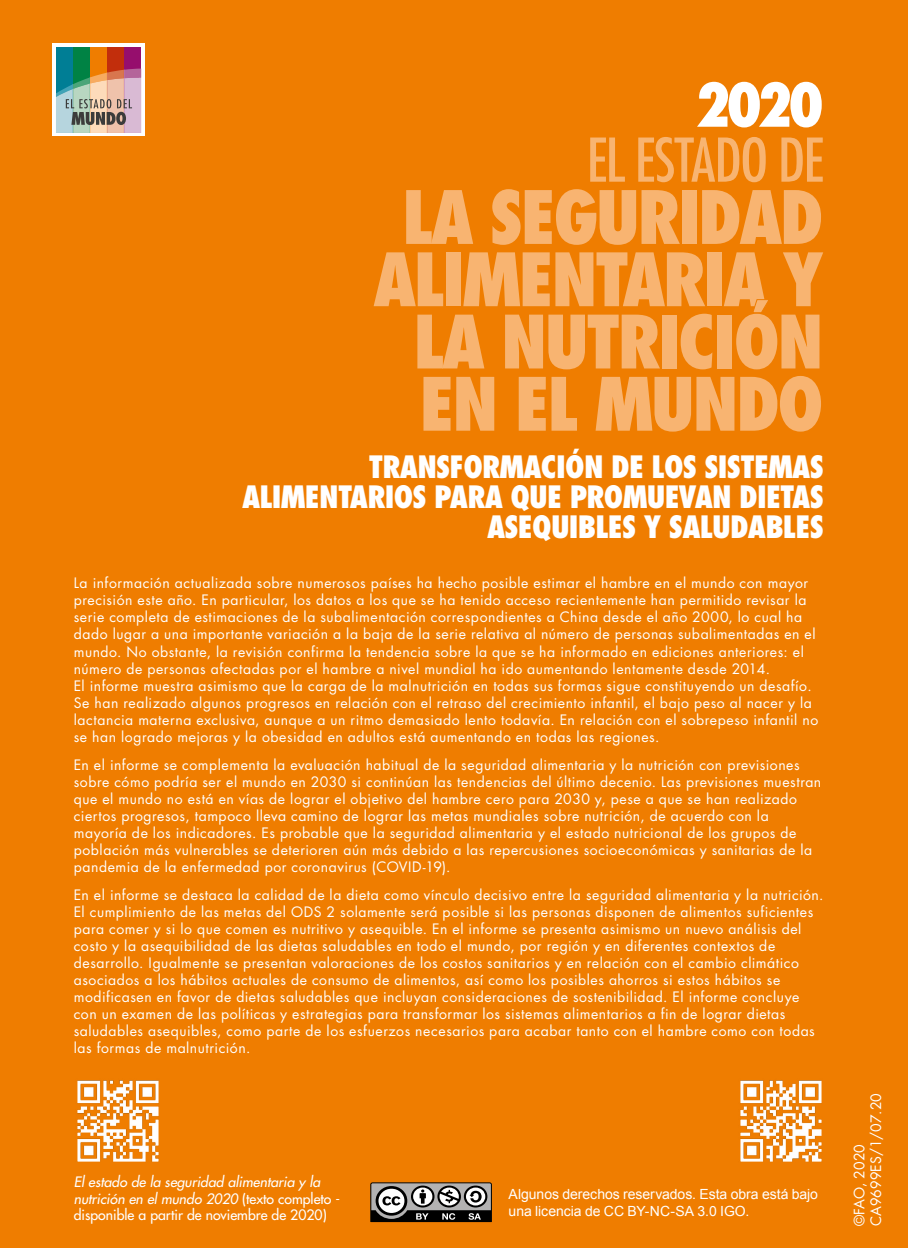
<style>
.page{position:relative;width:908px;height:1248px;background:#fff}
.page>*{position:absolute;margin:0;border:0;box-sizing:border-box;transform-origin:0 0}
.t1{font:800 condensed 71.4px/62.2px "Futura Std";letter-spacing:-.04em;color:#f8b471;text-align:right}
.t2{font:condensed 58.6px "Futura Std";letter-spacing:-.025em;color:#f8b471}
.t3{font:800 condensed 58.6px "Futura Std";color:#fff}
.t4{font:800 condensed 30px/30px "Futura Std";letter-spacing:-.025em;color:#fff;text-align:right}
.t5{font:14px/17px "Futura Std";letter-spacing:.04em;color:#fff}
.t6{font:italic 500 14px/16.8px "Futura Std";color:#fff}
.t7{font:14px/16.8px "Arial";letter-spacing:-.005em;color:#fff}
.t8{font:14px/16.8px "Futura Std";color:#fff}
.s1{font-style:normal}
</style>
<div class="page">
<div style="left:0;top:0;width:907px;height:1247px;background:#ef7d00"></div>
<img style="left:740px;top:1080px;width:82px;height:82px">
<img style="left:77px;top:1080px;width:82px;height:82px">
<svg style="left:753px;top:300px;width:15px;height:13px"></svg>
<svg style="left:370px;top:1182px;width:121px;height:39px;background:#777574"></svg>
<div style="left:52px;top:44px;width:92px;height:92px;background:linear-gradient(to right,#fff,#fff)"></div>
<div style="left:124px;top:48px;width:17px;height:85px;background:#960e6d"></div>
<div style="left:107px;top:48px;width:17px;height:85px;background:#c22e0c"></div>
<div style="left:90px;top:48px;width:17px;height:85px;background:#ef7d00"></div>
<div style="left:56px;top:48px;width:17px;height:85px;background:#007e95"></div>
<div style="left:73px;top:48px;width:17px;height:85px;background:#008244"></div>
<svg style="left:56px;top:69px;width:85px;height:64px;background:#a9a69d"></svg>
<h2 class="t3" style="left:694px;top:68px;width:130px">2020</h2>
<h2 class="t2" style="left:586px;top:125px;width:238px">EL ESTADO DE</h2>
<h1 class="t1" style="left:373px;top:186px;width:452px">LA SEGURIDAD<br>ALIMENTARIA Y<br>LA NUTRICION<br>EN EL MUNDO</h1>
<h3 class="t4" style="left:242px;top:451px;width:583px">TRANSFORMACIÓN DE LOS SISTEMAS<br>ALIMENTARIOS PARA QUE PROMUEVAN DIETAS<br>ASEQUIBLES Y SALUDABLES</h3>
<p class="t5" style="left:74px;top:575px;width:745px">La información actualizada sobre numerosos países ha hecho posible estimar el hambre en el mundo con mayor precisión este año. En particular, los datos a los que se ha tenido acceso recientemente han permitido revisar la serie completa de estimaciones de la subalimentación correspondientes a China desde el año 2000, lo cual ha dado lugar a una importante variación a la baja de la serie relativa al número de personas subalimentadas en el mundo. No obstante, la revisión confirma la tendencia sobre la que se ha informado en ediciones anteriores: el número de personas afectadas por el hambre a nivel mundial ha ido aumentando lentamente desde 2014.<br>El informe muestra asimismo que la carga de la malnutrición en todas sus formas sigue constituyendo un desafío.<br>Se han realizado algunos progresos en relación con el retraso del crecimiento infantil, el bajo peso al nacer y la lactancia materna exclusiva, aunque a un ritmo demasiado lento todavía. En relación con el sobrepeso infantil no se han logrado mejoras y la obesidad en adultos está aumentando en todas las regiones.</p>
<p class="t5" style="left:74px;top:756px;width:748px">En el informe se complementa la evaluación habitual de la seguridad alimentaria y la nutrición con previsiones sobre cómo podría ser el mundo en 2030 si continúan las tendencias del último decenio. Las previsiones muestran que el mundo no está en vías de lograr el objetivo del hambre cero para 2030 y, pese a que se han realizado ciertos progresos, tampoco lleva camino de lograr las metas mundiales sobre nutrición, de acuerdo con la mayoría de los indicadores. Es probable que la seguridad alimentaria y el estado nutricional de los grupos de población más vulnerables se deterioren aún más debido a las repercusiones socioeconómicas y sanitarias de la pandemia de la enfermedad por coronavirus (COVID-19).</p>
<p class="t5" style="left:74px;top:886px;width:751px">En el informe se destaca la calidad de la dieta como vínculo decisivo entre la seguridad alimentaria y la nutrición.<br>El cumplimiento de las metas del ODS 2 solamente será posible si las personas disponen de alimentos suficientes para comer y si lo que comen es nutritivo y asequible. En el informe se presenta asimismo un nuevo análisis del costo y la asequibilidad de las dietas saludables en todo el mundo, por región y en diferentes contextos de desarrollo. Igualmente se presentan valoraciones de los costos sanitarios y en relación con el cambio climático asociados a los hábitos actuales de consumo de alimentos, así como los posibles ahorros si estos hábitos se modificasen en favor de dietas saludables que incluyan consideraciones de sostenibilidad. El informe concluye con un examen de las políticas y estrategias para transformar los sistemas alimentarios a fin de lograr dietas saludables asequibles, como parte de los esfuerzos necesarios para acabar tanto con el hambre como con todas las formas de malnutrición.</p>
<p class="t6" style="left:74px;top:1173px;width:268px">El estado de la seguridad alimentaria y la nutrición en el mundo 2020 <span class="s1">(texto completo - disponible a partir de noviembre de 2020)</span></p>
<p class="t7" style="left:508px;top:1185px;width:311px">Algunos derechos reservados. Esta obra está bajo una licencia de CC BY-NC-SA 3.0 IGO.</p>
<p class="t8" style="left:850px;top:1225px;width:135px;rotate:-90deg">©FAO, 2020<br>CA9699ES/1/07.20</p>
</div>
